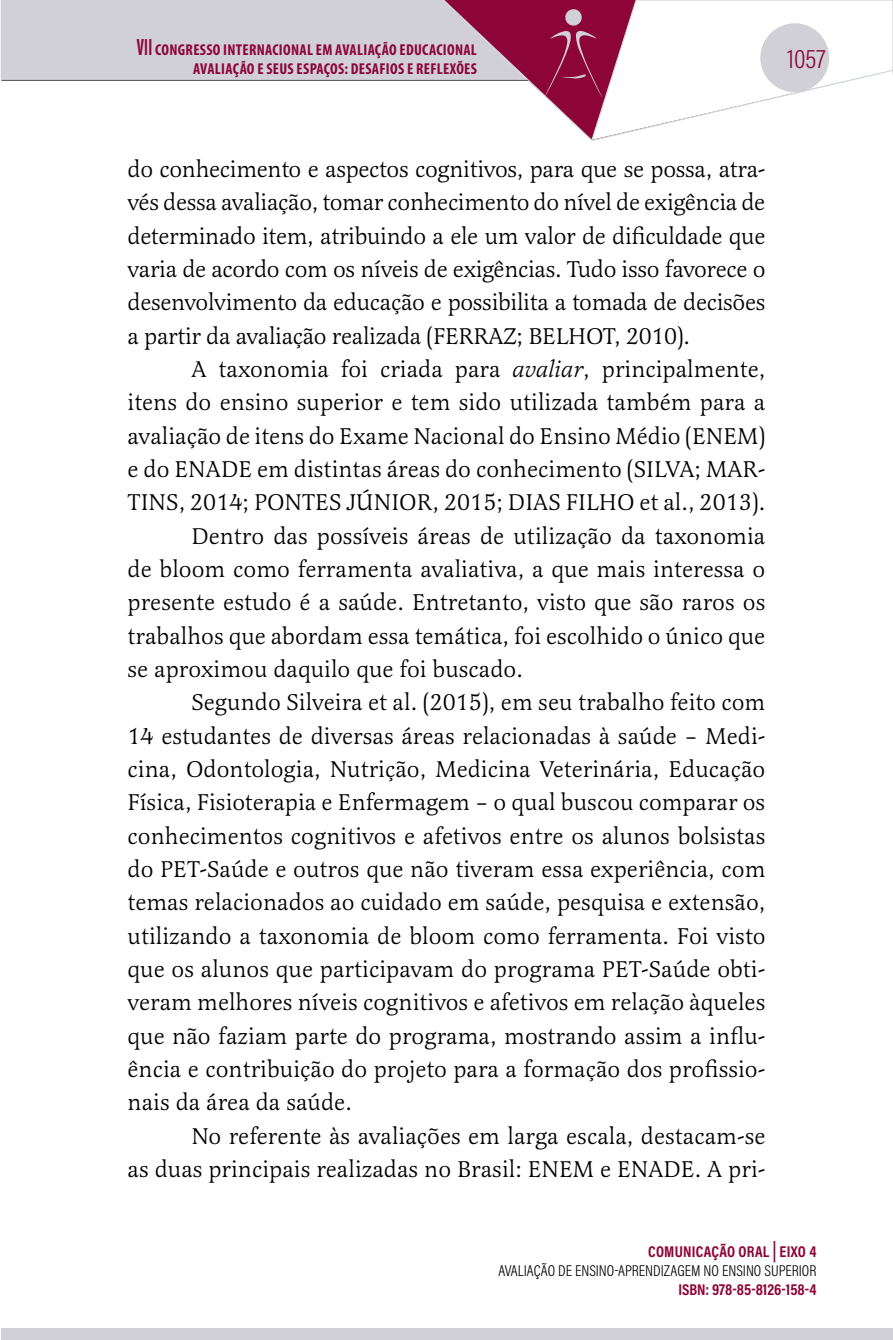
<style>
.page{position:relative;width:893px;height:1340px;background:#fff}
.page>*{position:absolute;margin:0;border:0;box-sizing:border-box;transform-origin:0 0}
.t1{font:300 27px "Acumin Pro Cond";color:#8d0536}
.t2{font:23.62px/33.3px "Latienne Pro";color:#000;text-align:justify}
.t3{font:700 condensed 15.75px/18.9px "Myriad Pro";letter-spacing:.02em;color:#8d0536;text-align:right}
.t4{font:300 15.75px/18.9px "Acumin Pro Cond";color:#000;text-align:right}
.t5{font:700 15.75px "Acumin Pro Cond";color:#8d0536}
.s1{font-size:23.62px}
.s2{font-style:italic}
.s3{font-weight:700;color:#8d0536}
.s4{font-weight:700;font-size:20.47px;color:#8d0536}
</style>
<div class="page">
<svg style="left:528px;top:0;width:365px;height:141px"></svg>
<svg style="left:1px;top:0;width:527px;height:81px;background:#cabfc9"></svg>
<div style="left:760px;top:23px;width:69px;height:69px;background:#d0d0d6;border-radius:50%"></div>
<svg style="left:545px;top:8px;width:57px;height:89px;background:#941b47"></svg>
<hr style="left:2px;top:80px;width:526px;height:1px;background:#545355">
<div style="left:2px;top:1328px;width:891px;height:11px;background:#d0d0d6"></div>
<p class="t3" style="left:137px;top:40px;width:342px"><span class="s1">VII</span> CONGRESSO INTERNACIONAL EM AVALIAÇÃO EDUCACIONAL<br>AVALIAÇÃO E SEUS ESPAÇOS: DESAFIOS E REFLEXÕES</p>
<p class="t1" style="left:788px;top:41px;width:39px">1057</p>
<p class="t2" style="left:128px;top:153px;width:639px">do conhecimento e aspectos cognitivos, para que se possa, atra&shy;vés dessa avaliação, tomar conhecimento do nível de exigência de determinado item, atribuindo a ele um valor de dificuldade que varia de acordo com os níveis de exigências. Tudo isso favorece o desenvolvimento da educação e possibilita a tomada de decisões a partir da avaliação realizada (FERRAZ; BELHOT, 2010).</p>
<p class="t2" style="left:191px;top:353px;width:575px">A taxonomia foi criada para <span class="s2">avaliar</span>, principalmente,</p>
<p class="t2" style="left:128px;top:386px;width:639px">itens do ensino superior e tem sido utilizada também para a</p>
<p class="t2" style="left:128px;top:419px;width:639px">avaliação de itens do Exame Nacional do Ensino Médio (ENEM)</p>
<p class="t2" style="left:128px;top:453px;width:639px">e do ENADE em distintas áreas do conhecimento (SILVA; MAR-</p>
<p class="t2" style="left:128px;top:486px;width:639px">TINS, 2014; PONTES JÚNIOR, 2015; DIAS FILHO et al., 2013).</p>
<p class="t2" style="left:191px;top:519px;width:575px">Dentro das possíveis áreas de utilização da taxonomia</p>
<p class="t2" style="left:128px;top:552px;width:639px">de bloom como ferramenta avaliativa, a que mais interessa o</p>
<p class="t2" style="left:128px;top:586px;width:639px">presente estudo é a saúde. Entretanto, visto que são raros os</p>
<p class="t2" style="left:128px;top:619px;width:639px">trabalhos que abordam essa temática, foi escolhido o único que</p>
<p class="t2" style="left:128px;top:652px;width:397px">se aproximou daquilo que foi buscado.</p>
<p class="t2" style="left:191px;top:686px;width:575px">Segundo Silveira et al. (2015), em seu trabalho feito com</p>
<p class="t2" style="left:128px;top:719px;width:639px">14 estudantes de diversas áreas relacionadas à saúde – Medi-</p>
<p class="t2" style="left:128px;top:752px;width:639px">cina, Odontologia, Nutrição, Medicina Veterinária, Educação</p>
<p class="t2" style="left:128px;top:786px;width:639px">Física, Fisioterapia e Enfermagem – o qual buscou comparar os</p>
<p class="t2" style="left:128px;top:819px;width:639px">conhecimentos cognitivos e afetivos entre os alunos bolsistas</p>
<p class="t2" style="left:128px;top:852px;width:639px">do PET-Saúde e outros que não tiveram essa experiência, com</p>
<p class="t2" style="left:128px;top:886px;width:639px">temas relacionados ao cuidado em saúde, pesquisa e extensão,</p>
<p class="t2" style="left:128px;top:919px;width:639px">utilizando a taxonomia de bloom como ferramenta. Foi visto</p>
<p class="t2" style="left:128px;top:952px;width:639px">que os alunos que participavam do programa PET-Saúde obti-</p>
<p class="t2" style="left:128px;top:986px;width:639px">veram melhores níveis cognitivos e afetivos em relação àqueles</p>
<p class="t2" style="left:128px;top:1019px;width:639px">que não faziam parte do programa, mostrando assim a influ-</p>
<p class="t2" style="left:128px;top:1052px;width:639px">ência e contribuição do projeto para a formação dos profissio-</p>
<p class="t2" style="left:128px;top:1085px;width:226px">nais da área da saúde.</p>
<p class="t2" style="left:191px;top:1119px;width:576px">No referente às avaliações em larga escala, destacam-se</p>
<p class="t2" style="left:128px;top:1152px;width:639px">as duas principais realizadas no Brasil: ENEM e ENADE. A pri-</p>
<p class="t4" style="left:498px;top:1242px;width:319px"><span class="s3">COMUNICAÇÃO ORAL</span> <span class="s4">|</span> <span class="s3">EIXO 4<br></span>AVALIAÇÃO DE ENSINO-APRENDIZAGEM NO ENSINO SUPERIOR</p>
<p class="t5" style="left:678px;top:1279px;width:140px">ISBN: 978-85-8126-158-4</p>
</div>
